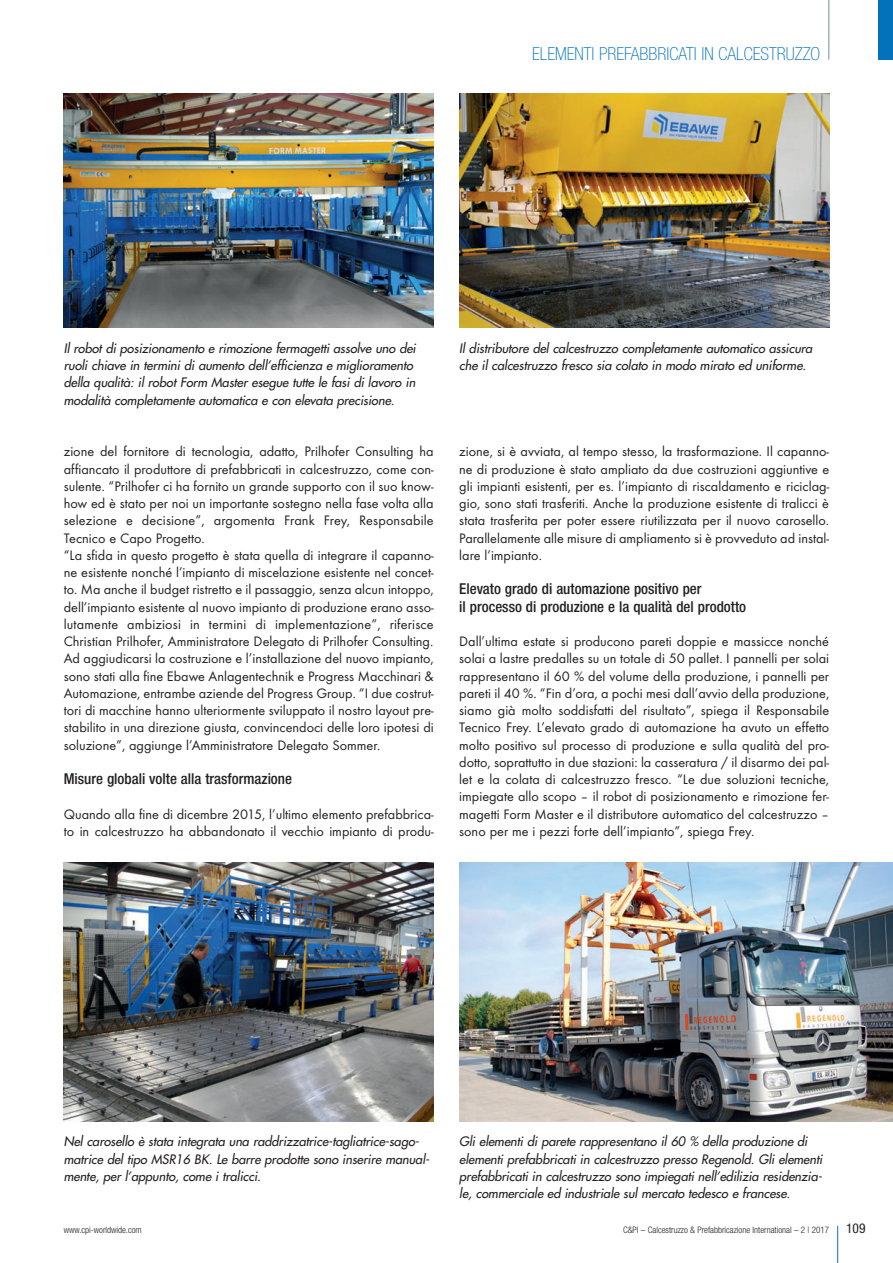
<style>
.page{position:relative;width:893px;height:1263px;background:#fff}
.page>*{position:absolute;margin:0;border:0;box-sizing:border-box;transform-origin:0 0}
.t1{font:100 condensed 18px "Helvetica Neue";color:#0372bb}
.t2{font:500 condensed 15px/17.2px "Helvetica Neue";color:#231f20}
.t3{font:14.25px/17.2px "Futura T";color:#231f20}
.t4{font:condensed 13.5px "Helvetica Neue";color:#231f20}
.t5{font:italic 12.75px/17.2px "Futura";letter-spacing:-.005em;color:#231f20}
.t6{font:300 condensed 9px "Helvetica Neue";color:#231f20}
</style>
<div class="page">
<img style="left:459px;top:862px;width:434px;height:259px">
<img style="left:64px;top:862px;width:370px;height:260px">
<img style="left:459px;top:94px;width:370px;height:233px">
<img style="left:64px;top:94px;width:370px;height:233px">
<hr style="left:837px;top:1226px;width:1px;height:37px;background:#0372bb">
<hr style="left:828px;top:0;width:1px;height:60px;background:#73909f">
<div style="left:878px;top:0;width:15px;height:60px;background:#0372bb"></div>
<p class="t1" style="left:532px;top:47px;width:290px">ELEMENTI PREFABBRICATI IN CALCESTRUZZO</p>
<p class="t5" style="left:64px;top:340px;width:356px">Il robot di posizionamento e rimozione fermagetti assolve uno dei ruoli chiave in termini di aumento dell’efficienza e miglioramento della qualità: il robot Form Master esegue tutte le fasi di lavoro in modalità completamente automatica e con elevata precisione.</p>
<p class="t3" style="left:64px;top:444px;width:371px">zione del fornitore di tecnologia, adatto, Prilhofer Consulting ha affiancato il produttore di prefabbricati in calcestruzzo, come con&shy;sulente. “Prilhofer ci ha fornito un grande supporto con il suo know&shy;how ed è stato per noi un importante sostegno nella fase volta alla selezione e decisione”, argomenta Frank Frey, Responsabile Tecnico e Capo Progetto.<br>“La sfida in questo progetto è stata quella di integrare il capanno&shy;ne esistente nonché l’impianto di miscelazione esistente nel concet&shy;to. Ma anche il budget ristretto e il passaggio, senza alcun intoppo, dell’impianto esistente al nuovo impianto di produzione erano asso&shy;lutamente ambiziosi in termini di implementazione”, riferisce Christian Prilhofer, Amministratore Delegato di Prilhofer Consulting.<br>Ad aggiudicarsi la costruzione e l’installazione del nuovo impianto, sono stati alla fine Ebawe Anlagentechnik e Progress Macchinari &amp; Automazione, entrambe aziende del Progress Group. “I due costrut&shy;tori di macchine hanno ulteriormente sviluppato il nostro layout pre&shy;stabilito in una direzione giusta, convincendoci delle loro ipotesi di soluzione”, aggiunge l’Amministratore Delegato Sommer.</p>
<p class="t2" style="left:64px;top:771px;width:230px">Misure globali volte alla trasformazione</p>
<p class="t3" style="left:64px;top:806px;width:372px">Quando alla fine di dicembre 2015, l’ultimo elemento prefabbrica&shy;to in calcestruzzo ha abbandonato il vecchio impianto di produ-</p>
<p class="t5" style="left:459px;top:340px;width:357px">Il distributore del calcestruzzo completamente automatico assicura che il calcestruzzo fresco sia colato in modo mirato ed uniforme.</p>
<p class="t3" style="left:459px;top:444px;width:371px;text-align:justify">zione, si è avviata, al tempo stesso, la trasformazione. Il capanno&shy;ne di produzione è stato ampliato da due costruzioni aggiuntive e gli impianti esistenti, per es. l’impianto di riscaldamento e riciclag&shy;gio, sono stati trasferiti. Anche la produzione esistente di tralicci è stata trasferita per poter essere riutilizzata per il nuovo carosello.<br>Parallelamente alle misure di ampliamento si è provveduto ad instal&shy;lare l’impianto.</p>
<p class="t2" style="left:459px;top:582px;width:288px">Elevato grado di automazione positivo per<br>il processo di produzione e la qualità del prodotto</p>
<p class="t3" style="left:459px;top:634px;width:372px;text-align:justify">Dall’ultima estate si producono pareti doppie e massicce nonché solai a lastre predalles su un totale di 50 pallet. I pannelli per solai rappresentano il 60 % del volume della produzione, i pannelli per pareti il 40 %. “Fin d’ora, a pochi mesi dall’avvio della produzione, siamo già molto soddisfatti del risultato”, spiega il Responsabile Tecnico Frey. L’elevato grado di automazione ha avuto un effetto molto positivo sul processo di produzione e sulla qualità del pro&shy;dotto, soprattutto in due stazioni: la casseratura / il disarmo dei pal&shy;let e la colata di calcestruzzo fresco. “Le due soluzioni tecniche, impiegate allo scopo – il robot di posizionamento e rimozione fer&shy;magetti Form Master e il distributore automatico del calcestruzzo – sono per me i pezzi forte dell’impianto”, spiega Frey.</p>
<p class="t5" style="left:64px;top:1134px;width:369px">Nel carosello è stata integrata una raddrizzatrice-tagliatrice-sago&shy;matrice del tipo MSR16 BK. Le barre prodotte sono inserire manual&shy;mente, per l’appunto, come i tralicci.</p>
<p class="t5" style="left:459px;top:1134px;width:367px">Gli elementi di parete rappresentano il 60 % della produzione di elementi prefabbricati in calcestruzzo presso Regenold. Gli elementi prefabbricati in calcestruzzo sono impiegati nell’edilizia residenzia&shy;le, commerciale ed industriale sul mercato tedesco e francese.</p>
<p class="t6" style="left:64px;top:1226px;width:79px">www.cpi-worldwide.com</p>
<p class="t6" style="left:623px;top:1226px;width:208px">C&amp;PI – Calcestruzzo &amp; Prefabbricazione International – 2 | 2017</p>
<p class="t4" style="left:846px;top:1223px;width:21px">109</p>
</div>
